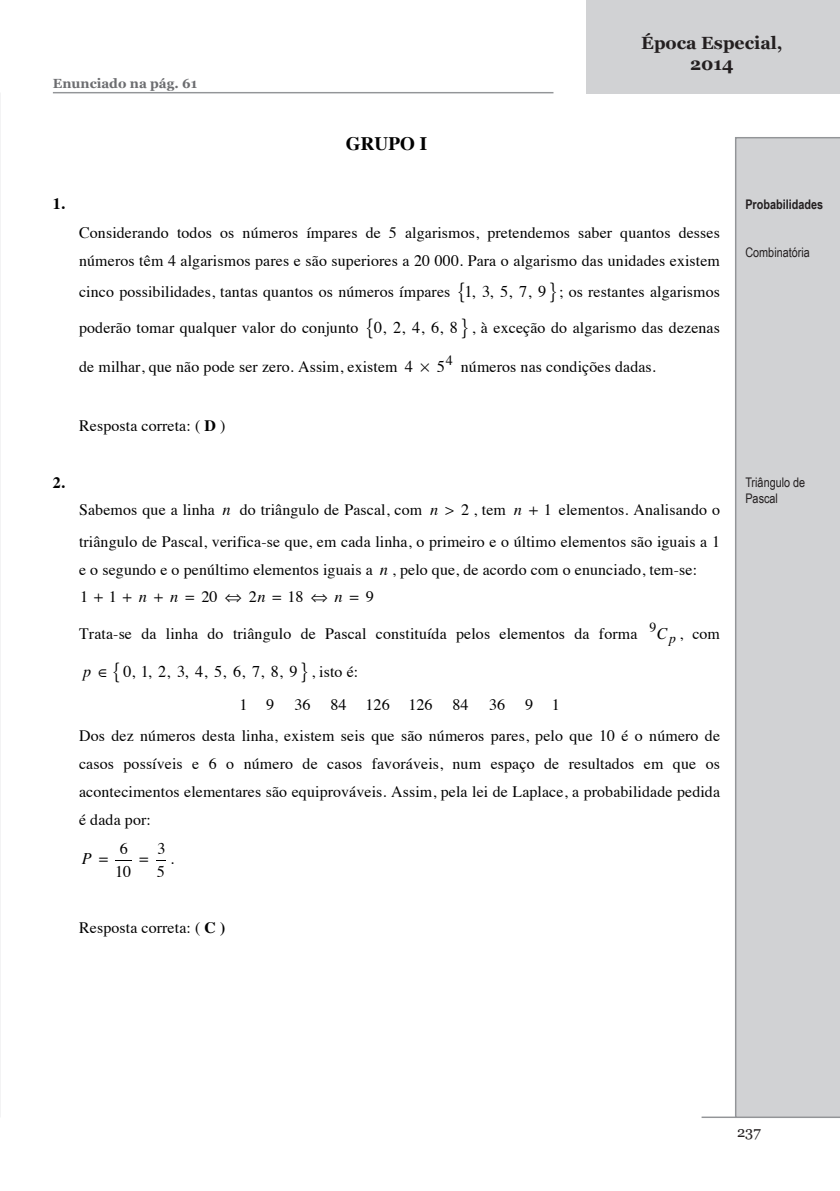
<style>
.page{position:relative;width:840px;height:1191px;background:#fff}
.page>*{position:absolute;margin:0;border:0;box-sizing:border-box;transform-origin:0 0}
.t1{font:700 19px "Times";color:#000}
.t2{font:700 17.6px/21.2px "Georgia";color:#231f20;text-align:center}
.t3{font:16.4px "Times";color:#000}
.t4{font:16.2px/22.6px "Times";color:#000}
.t5{font:italic 16.2px "Times";color:#000}
.t6{font:15.8px/28px "Times";letter-spacing:.01em;color:#000}
.t7{font:700 15.8px "Times";color:#000}
.t8{font:italic 15.8px "Times";color:#000}
.t9{font:14.6px "Georgia";color:#231f20}
.t10{font:13.2px/15.8px "Arial Narrow";color:#231f20}
.t11{font:700 13.2px "Georgia";color:#6c6d70}
.t12{font:700 13.2px "Arial Narrow";color:#231f20}
.s1{font-size:16.4px}
.s2{font-weight:700}
.s3{font-style:italic;font-size:16.2px}
.s4{font-style:italic}
.s5{font-style:italic;font-size:16px}
.s6{font-size:15.8px}
</style>
<div class="page">
<hr style="left:701px;top:1116px;width:138px;height:2px;background:#939598">
<hr style="left:53px;top:92px;width:500px;height:1px;background:#939598">
<div style="left:734px;top:137px;width:105px;height:980px;background:#d1d2d4"></div>
<div style="left:586px;top:0;width:253px;height:93px;background:#d1d2d4"></div>
<p class="t11" style="left:53px;top:73px;width:146px">Enunciado na pág. 61</p>
<p class="t1" style="left:345px;top:126px;width:83px">GRUPO I</p>
<p class="t2" style="left:641px;top:31px;width:143px">Época Especial,<br>2014</p>
<p class="t7" style="left:53px;top:189px;width:14px">1.</p>
<p class="t6" style="left:79px;top:217px;width:642px">Considerando todos os números ímpares de 5 algarismos, pretendemos saber quantos desses números têm 4 algarismos pares e são superiores a 20 000. Para o algarismo das unidades existem</p>
<p class="t6" style="left:79px;top:276px;width:642px">cinco possibilidades, tantas quantos os números ímpares <span class="s1">1, 3, 5, 7, 9</span> ; os restantes algarismos</p>
<p class="t6" style="left:79px;top:312px;width:642px">poderão tomar qualquer valor do conjunto <span class="s1">0, 2, 4, 6, 8</span> , à exceção do algarismo das dezenas</p>
<p class="t6" style="left:79px;top:351px;width:335px">de milhar, que não pode ser zero. Assim, existem <span class="s1">4</span></p>
<p class="t3" style="left:436px;top:351px;width:18px">5<sup>4</sup></p>
<p class="t6" style="left:460px;top:351px;width:196px">números nas condições dadas.</p>
<p class="t6" style="left:79px;top:411px;width:148px">Resposta correta: ( <span class="s2">D</span> )</p>
<p class="t7" style="left:53px;top:467px;width:14px">2.</p>
<p class="t6" style="left:79px;top:492px;width:642px;line-height:31.8px;text-align:right">1 elementos. Analisando o<br>triângulo de Pascal, verifica-se que, em cada linha, o primeiro e o último elementos são iguais a 1</p>
<p class="t6" style="left:79px;top:554px;width:619px;line-height:27.4px">e o segundo e o penúltimo elementos iguais a <span class="s3">n</span> , pelo que, de acordo com o enunciado, tem-se:<br>1</p>
<p class="t6" style="left:79px;top:494px;width:360px">Sabemos que a linha <span class="s3">n</span> do triângulo de Pascal, com <span class="s4">n</span></p>
<p class="t6" style="left:461px;top:494px;width:62px">2 , tem <span class="s4">n</span></p>
<p class="t6" style="left:109px;top:582px;width:10px">1</p>
<p class="t8" style="left:139px;top:583px;width:10px">n</p>
<p class="t8" style="left:170px;top:583px;width:10px">n</p>
<p class="t6" style="left:201px;top:582px;width:65px">20 ⇔ 2<span class="s4">n</span></p>
<p class="t6" style="left:287px;top:582px;width:57px">18⇔<span class="s4">n</span></p>
<p class="t6" style="left:366px;top:582px;width:10px">9</p>
<p class="t6" style="left:79px;top:618px;width:559px">Trata-se da linha do triângulo de Pascal constituída pelos elementos da forma</p>
<p class="t6" style="left:649px;top:618px;width:72px"><sup>9</sup><span class="s5">C</span><sub>p</sub> , com</p>
<p class="t3" style="left:83px;top:656px;width:276px"><span class="s4">p</span> ∈ 0, 1, 2, 3, 4, 5, 6, 7, 8, 9 <span class="s6">, isto é:</span></p>
<p class="t6" style="left:239px;top:689px;width:36px">1 9</p>
<p class="t6" style="left:294px;top:689px;width:18px">36</p>
<p class="t6" style="left:330px;top:689px;width:103px">84 126 126</p>
<p class="t6" style="left:452px;top:689px;width:18px">84</p>
<p class="t6" style="left:489px;top:689px;width:18px">36</p>
<p class="t6" style="left:79px;top:687px;width:642px;line-height:31.2px;text-indent:446px">9 1<br>Dos dez números desta linha, existem seis que são números pares, pelo que 10 é o número de</p>
<p class="t6" style="left:79px;top:748px;width:642px;text-align:justify">casos possíveis e 6 o número de casos favoráveis, num espaço de resultados em que os acontecimentos elementares são equiprováveis. Assim, pela lei de Laplace, a probabilidade pedida é dada por:</p>
<p class="t5" style="left:82px;top:845px;width:11px">P</p>
<p class="t4" style="left:115px;top:836px;width:18px">6<br>10</p>
<p class="t4" style="left:157px;top:836px;width:10px">3<br>5</p>
<p class="t6" style="left:170px;top:843px;width:5px">.</p>
<p class="t6" style="left:79px;top:912px;width:148px">Resposta correta: ( <span class="s2">C )</span></p>
<p class="t12" style="left:745px;top:194px;width:79px">Probabilidades</p>
<p class="t10" style="left:745px;top:244px;width:66px">Combinatória</p>
<p class="t10" style="left:745px;top:474px;width:61px">Triângulo de<br>Pascal</p>
<p class="t9" style="left:736px;top:1121px;width:25px">237</p>
</div>
